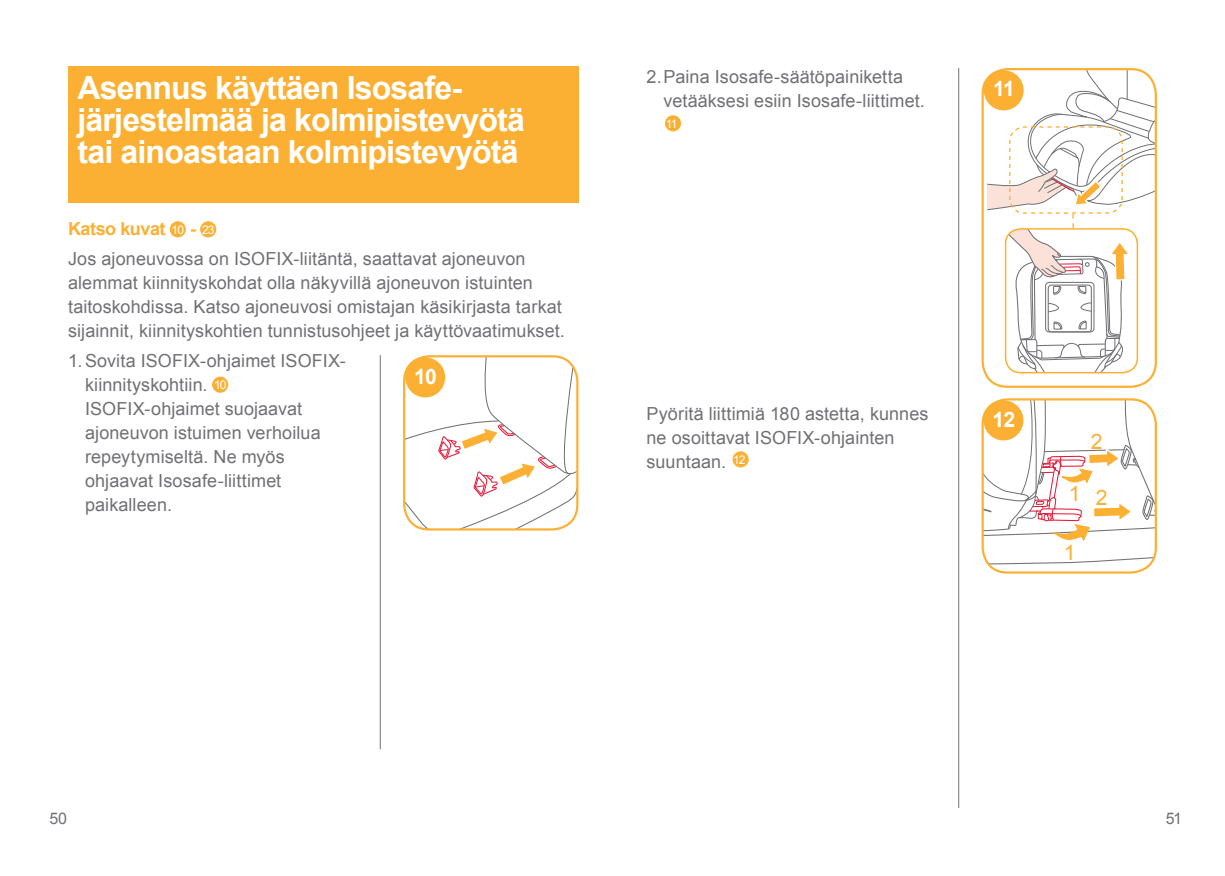
<style>
.page{position:relative;width:1225px;height:876px;background:#fff}
.page>*{position:absolute;margin:0;border:0;box-sizing:border-box;transform-origin:0 0}
.t1{font:700 32px/32px "Arial";letter-spacing:-.025em;color:#fff}
.t2{font:700 21.2px "Arial";color:#fff}
.t3{font:21.2px "Arial";color:#fbb033}
.t4{font:18px/24px "Arial";letter-spacing:.005em;color:#717074}
.t5{font:16px "Arial";color:#717074}
.t6{font:12px "Arial";color:#fff}
.s1{font-weight:700;color:#fbb033}
.s2{font-size:12px;color:#fff}
</style>
<div class="page">
<div style="left:68px;top:67px;width:510px;height:136px;background:#fbb033"></div>
<div style="left:170px;top:221px;width:16px;height:16px;background:#fbb033;border-radius:50%"></div>
<div style="left:200px;top:221px;width:16px;height:16px;background:#fbb033;border-radius:50%"></div>
<div style="left:212px;top:377px;width:16px;height:16px;background:#fbb033;border-radius:50%"></div>
<svg style="left:404px;top:356px;width:173px;height:173px"></svg>
<div style="left:405px;top:357px;width:40px;height:40px;background:#fbb033;border-radius:50%"></div>
<hr style="left:380px;top:355px;width:1px;height:394px;background:#717074">
<div style="left:665px;top:115px;width:16px;height:16px;background:#fbb033;border-radius:50%"></div>
<div style="left:732px;top:451px;width:16px;height:16px;background:#fbb033;border-radius:50%"></div>
<div style="left:981px;top:68px;width:176px;height:320px;border:2px solid #fbb033;border-radius:25px"></div>
<svg style="left:987px;top:69px;width:168px;height:304px"></svg>
<div style="left:983px;top:70px;width:40px;height:40px;background:#fbb033;border-radius:50%"></div>
<div style="left:981px;top:398px;width:176px;height:176px;border:2px solid #fbb033;border-radius:25px"></div>
<svg style="left:982px;top:399px;width:174px;height:173px"></svg>
<div style="left:983px;top:400px;width:40px;height:40px;background:#fbb033;border-radius:50%"></div>
<hr style="left:958px;top:68px;width:1px;height:740px;background:#717074">
<h1 class="t1" style="left:77px;top:73px;width:449px">Asennus käyttäen Isosafe&shy;järjestelmää ja kolmipistevyötä tai ainoastaan kolmipistevyötä</h1>
<p class="t4" style="left:68px;top:215px;width:459px;line-height:29.6px"><span class="s1">Katso kuvat</span> <span class="s2">10</span> <span class="s1">-</span> <span class="s2">23<br></span>Jos ajoneuvossa on ISOFIX-liitäntä, saattavat ajoneuvon</p>
<p class="t4" style="left:68px;top:271px;width:498px">alemmat kiinnityskohdat olla näkyvillä ajoneuvon istuinten taitoskohdissa. Katso ajoneuvosi omistajan käsikirjasta tarkat sijainnit, kiinnityskohtien tunnistusohjeet ja käyttövaatimukset.</p>
<p class="t4" style="left:85px;top:349px;width:262px;text-indent:-17px">1.Sovita ISOFIX-ohjaimet ISOFIX&shy;kiinnityskohtiin. <span class="s2">10<br></span>ISOFIX-ohjaimet suojaavat ajoneuvon istuimen verhoilua repeytymiseltä. Ne myös ohjaavat Isosafe-liittimet paikalleen.</p>
<p class="t2" style="left:414px;top:363px;width:24px">10</p>
<p class="t4" style="left:663px;top:65px;width:263px;text-indent:-17px">2.Paina Isosafe-säätöpainiketta vetääksesi esiin Isosafe-liittimet.</p>
<p class="t6" style="left:666px;top:116px;width:13px">11</p>
<p class="t2" style="left:993px;top:74px;width:23px">11</p>
<p class="t4" style="left:646px;top:401px;width:283px">Pyöritä liittimiä 180 astetta, kunnes ne osoittavat ISOFIX-ohjainten suuntaan. <sup>12</sup></p>
<p class="t2" style="left:992px;top:406px;width:24px">12</p>
<p class="t3" style="left:1068px;top:479px;width:13px">1</p>
<p class="t3" style="left:1091px;top:427px;width:13px">2</p>
<p class="t3" style="left:1095px;top:483px;width:13px">2</p>
<p class="t3" style="left:1064px;top:538px;width:13px">1</p>
<p class="t5" style="left:49px;top:807px;width:19px">50</p>
<p class="t5" style="left:1165px;top:807px;width:18px">51</p>
</div>
